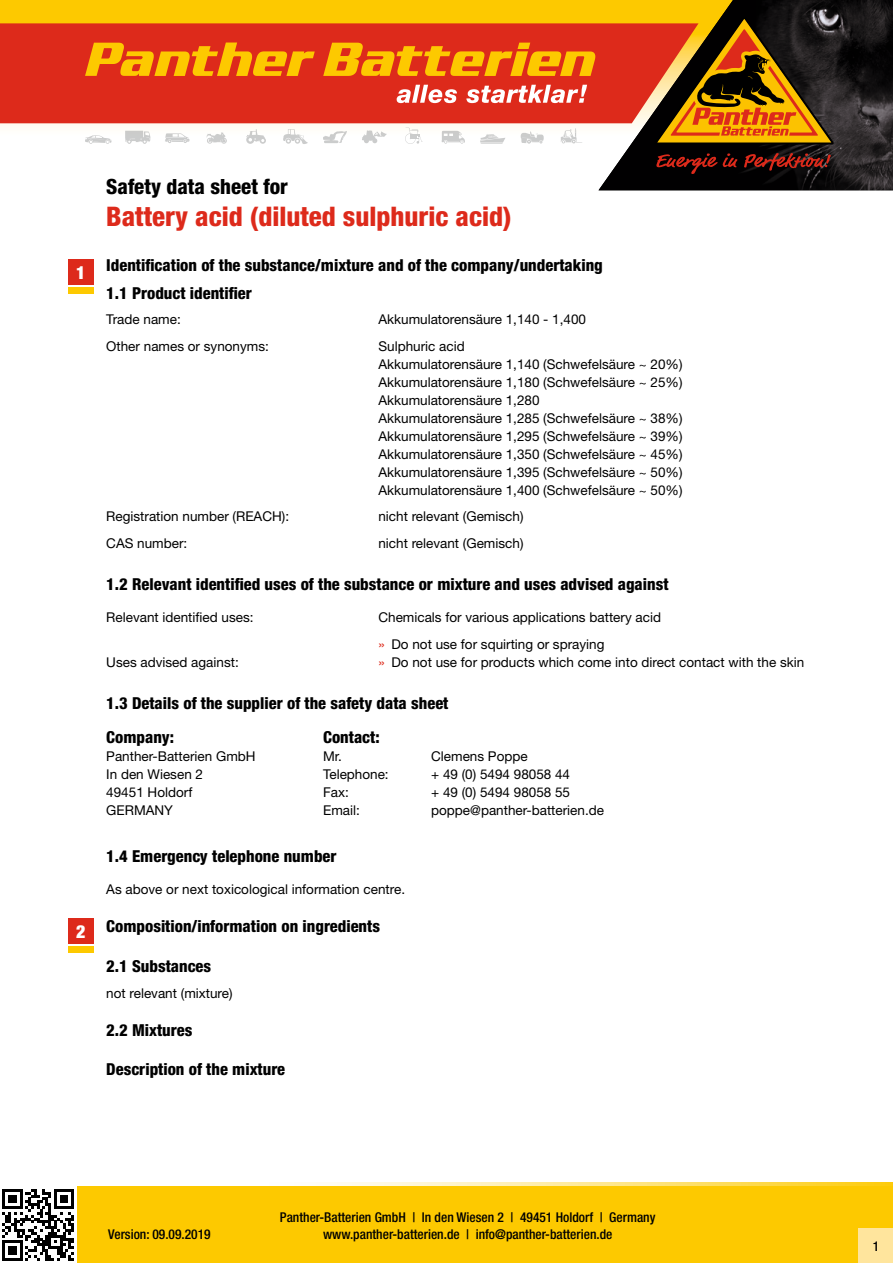
<style>
.page{position:relative;width:893px;height:1263px;background:#fff}
.page>*{position:absolute;margin:0;border:0;box-sizing:border-box;transform-origin:0 0}
.t1{font:800 condensed 27px "Helvetica Neue LT Std";color:#dd2a1b}
.t2{font:800 condensed 21px "Helvetica Neue LT Std";color:#000}
.t3{font:900 condensed 18px "Helvetica Neue LT Std";color:#fff}
.t4{font:800 condensed 16.5px/28.3px "Helvetica Neue LT Std";color:#000}
.t5{font:13.5px/18px "Helvetica Neue LT Std";color:#000}
.t6{font:500 condensed 13.5px/17px "Helvetica Neue LT Std";color:#000;text-align:center}
.s1{font-weight:900;font-size:18px;color:#fff}
.s2{color:#dd2a1b}
</style>
<div class="page">
<svg style="left:0;top:0;width:598px;height:144px"></svg>
<div style="left:0;top:23px;width:598px;height:100px;background:#dd2a1b"></div>
<svg style="left:85px;top:43px;width:510px;height:33px"></svg>
<svg style="left:397px;top:85px;width:190px;height:18px"></svg>
<svg style="left:283px;top:129px;width:25px;height:15px"></svg>
<svg style="left:405px;top:128px;width:18px;height:16px"></svg>
<svg style="left:442px;top:131px;width:23px;height:13px"></svg>
<svg style="left:480px;top:134px;width:25px;height:10px"></svg>
<svg style="left:521px;top:131px;width:23px;height:13px"></svg>
<svg style="left:85px;top:135px;width:27px;height:9px"></svg>
<svg style="left:125px;top:131px;width:26px;height:13px"></svg>
<svg style="left:246px;top:129px;width:20px;height:15px"></svg>
<svg style="left:206px;top:132px;width:21px;height:12px"></svg>
<svg style="left:323px;top:131px;width:24px;height:12px"></svg>
<svg style="left:362px;top:130px;width:25px;height:13px"></svg>
<svg style="left:165px;top:133px;width:25px;height:10px"></svg>
<svg style="left:561px;top:128px;width:22px;height:15px"></svg>
<img style="left:598px;top:0;width:295px;height:190px">
<svg style="left:655px;top:17px;width:179px;height:128px"></svg>
<svg style="left:656px;top:153px;width:81px;height:21px"></svg>
<svg style="left:744px;top:153px;width:87px;height:18px"></svg>
<svg style="left:319px;top:1182px;width:574px;height:4px"></svg>
<div style="left:0;top:1186px;width:893px;height:77px;background:#fdc900"></div>
<svg style="left:0;top:1186px;width:77px;height:77px"></svg>
<svg style="left:3px;top:1189px;width:71px;height:71px"></svg>
<div style="left:859px;top:1229px;width:34px;height:34px;background:#ffe59d"></div>
<div style="left:68px;top:287px;width:26px;height:6px;background:#fdc900"></div>
<div style="left:68px;top:259px;width:26px;height:26px;background:#dd2a1b"></div>
<div style="left:68px;top:946px;width:26px;height:6px;background:#fdc900"></div>
<div style="left:68px;top:918px;width:26px;height:26px;background:#dd2a1b"></div>
<h2 class="t2" style="left:106px;top:173px;width:183px">Safety data sheet for</h2>
<h1 class="t1" style="left:106px;top:200px;width:407px">Battery acid (diluted sulphuric acid)</h1>
<p class="t4" style="left:106px;top:251px;width:498px;text-indent:-30px"><span class="s1">1</span> Identification of the substance/mixture and of the company/undertaking<br>1.1 Product identifier</p>
<p class="t5" style="left:106px;top:306px;width:164px;line-height:26.5px">Trade name:<br>Other names or synonyms:</p>
<p class="t5" style="left:378px;top:306px;width:209px;line-height:26.5px">Akkumulatorensäure 1,140 - 1,400<br>Sulphuric acid</p>
<p class="t5" style="left:378px;top:355px;width:306px">Akkumulatorensäure 1,140 (Schwefelsäure ~ 20%)<br>Akkumulatorensäure 1,180 (Schwefelsäure ~ 25%)<br>Akkumulatorensäure 1,280<br>Akkumulatorensäure 1,285 (Schwefelsäure ~ 38%)<br>Akkumulatorensäure 1,295 (Schwefelsäure ~ 39%)<br>Akkumulatorensäure 1,350 (Schwefelsäure ~ 45%)<br>Akkumulatorensäure 1,395 (Schwefelsäure ~ 50%)<br>Akkumulatorensäure 1,400 (Schwefelsäure ~ 50%)</p>
<p class="t5" style="left:378px;top:503px;width:147px;line-height:26.5px">nicht relevant (Gemisch) nicht relevant (Gemisch)</p>
<p class="t4" style="left:106px;top:570px;width:564px">1.2 Relevant identified uses of the substance or mixture and uses advised against</p>
<p class="t5" style="left:106px;top:608px;width:149px">Relevant identified uses:</p>
<p class="t5" style="left:106px;top:652px;width:134px">Uses advised against:</p>
<p class="t5" style="left:106px;top:503px;width:184px;line-height:26.5px">Registration number (REACH):<br>CAS number:</p>
<p class="t5" style="left:378px;top:604px;width:284px;line-height:26.5px">Chemicals for various applications battery acid <span class="s2">»</span> Do not use for squirting or spraying</p>
<p class="t5" style="left:378px;top:652px;width:427px"><span class="s2">»</span> Do not use for products which come into direct contact with the skin</p>
<p class="t4" style="left:106px;top:689px;width:344px">1.3 Details of the supplier of the safety data sheet</p>
<p class="t4" style="left:106px;top:723px;width:69px">Company:</p>
<p class="t5" style="left:106px;top:747px;width:151px">Panther-Batterien GmbH<br>In den Wiesen 2<br>49451 Holdorf<br>GERMANY</p>
<p class="t4" style="left:323px;top:723px;width:58px">Contact:</p>
<p class="t5" style="left:323px;top:747px;width:20px">Mr.</p>
<p class="t5" style="left:431px;top:747px;width:98px">Clemens Poppe</p>
<p class="t5" style="left:323px;top:765px;width:67px">Telephone:</p>
<p class="t5" style="left:431px;top:765px;width:140px">+ 49 (0) 5494 98058 44</p>
<p class="t5" style="left:323px;top:783px;width:27px">Fax:</p>
<p class="t5" style="left:431px;top:783px;width:140px">+ 49 (0) 5494 98058 55</p>
<p class="t5" style="left:323px;top:801px;width:38px">Email:</p>
<p class="t5" style="left:431px;top:801px;width:174px">poppe@panther-batterien.de</p>
<h3 class="t3" style="left:76px;top:920px;width:11px">2</h3>
<p class="t4" style="left:106px;top:842px;width:232px">1.4 Emergency telephone number</p>
<p class="t5" style="left:106px;top:880px;width:300px">As above or next toxicological information centre.</p>
<p class="t4" style="left:106px;top:912px;width:275px">Composition/information on ingredients</p>
<p class="t4" style="left:106px;top:951px;width:106px">2.1 Substances</p>
<p class="t5" style="left:106px;top:984px;width:128px">not relevant (mixture)</p>
<p class="t4" style="left:106px;top:1015px;width:88px">2.2 Mixtures</p>
<p class="t4" style="left:106px;top:1055px;width:180px">Description of the mixture</p>
<p class="t6" style="left:108px;top:1225px;width:104px">Version: 09.09.2019</p>
<p class="t6" style="left:280px;top:1208px;width:377px">Panther-Batterien GmbH | In den Wiesen 2 | 49451 Holdorf | Germany www.panther-batterien.de | info@panther-batterien.de</p>
<p class="t6" style="left:873px;top:1237px;width:8px">1</p>
</div>
